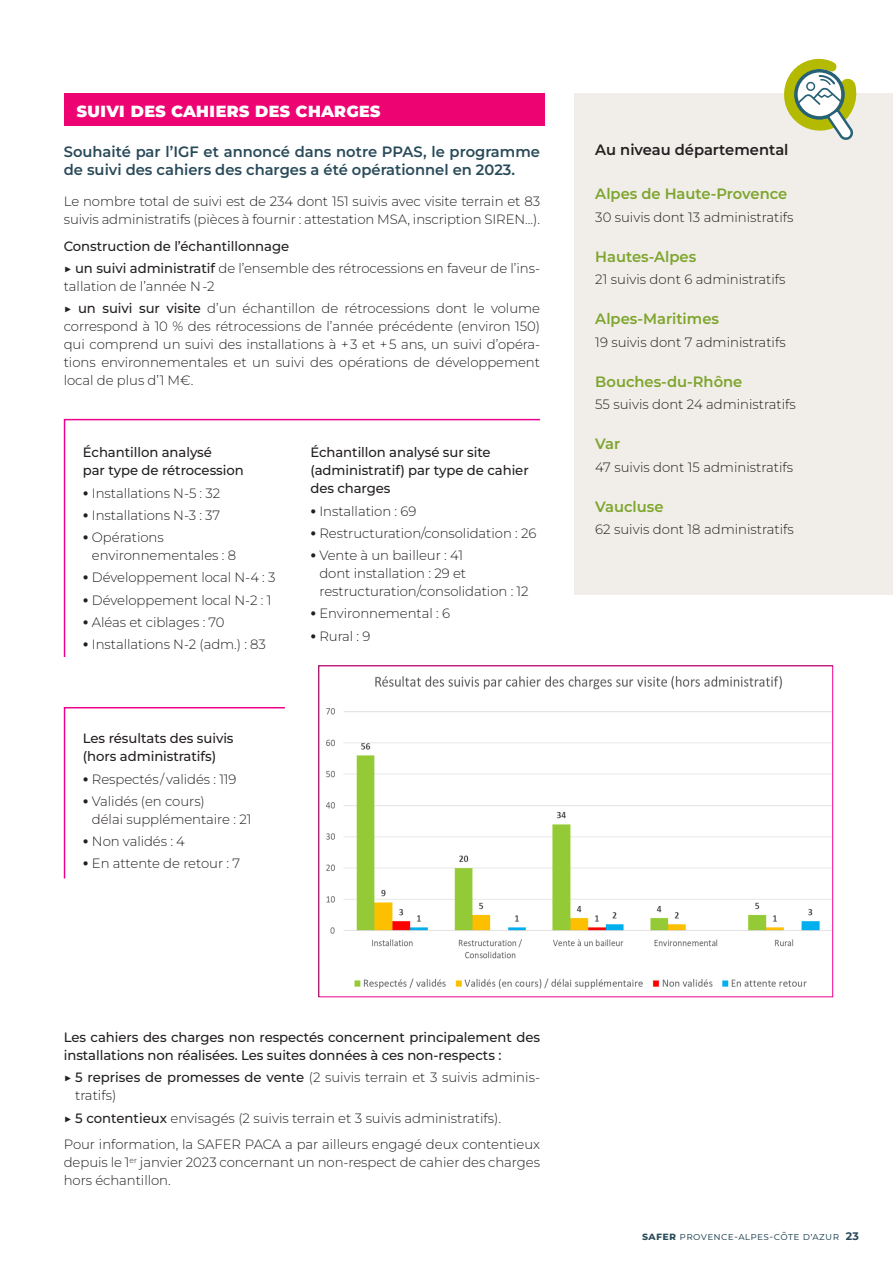
<style>
.page{position:relative;width:893px;height:1263px;background:#fff}
.page>*{position:absolute;margin:0;border:0;box-sizing:border-box;transform-origin:0 0}
.INTER_ROSE{font:800 19.5px "Montserrat";letter-spacing:-.005em;color:#fff}
.CHAPO_2{font:600 15px/18.8px "Montserrat";color:#294a59}
.TexteCOURANT{font:600 15px "Montserrat";color:#7da52d}
.TexteCOURANT-2{font:600 15px "Montserrat";color:#231f20}
.TexteCOURANT-3{font:300 13.5px/18px "Montserrat";letter-spacing:-.005em;color:#231f20}
.TexteCOURANT-4{font:500 13.5px/18px "Montserrat";letter-spacing:-.005em;color:#231f20}
.t1{font:10.5px "Montserrat";letter-spacing:.04em;color:#294a59}
.s1{font-weight:500}
.s2{font-weight:700;font-size:16.5px}
.s3{font-weight:700;font-size:10.95px}
</style>
<div class="page">
<div style="left:64px;top:94px;width:480px;height:32px;background:#ed0372"></div>
<div style="left:574px;top:94px;width:319px;height:501px;background:#f1ede8"></div>
<svg style="left:779px;top:59px;width:80px;height:81px"></svg>
<img style="left:326px;top:675px;width:505px;height:314px">
<svg style="left:63px;top:418px;width:478px;height:239px"></svg>
<svg style="left:63px;top:707px;width:222px;height:172px"></svg>
<p class="INTER_ROSE" style="left:77px;top:97px;width:306px">SUIVI DES CAHIERS DES CHARGES</p>
<p class="CHAPO_2" style="left:64px;top:142px;width:478px">Souhaité par l’IGF et annoncé dans notre PPAS, le programme de suivi des cahiers des charges a été opérationnel en 2023.</p>
<p class="TexteCOURANT-3" style="left:64px;top:192px;width:478px">Le nombre total de suivi est de 234 dont 151 suivis avec visite terrain et 83 suivis administratifs (pièces à fournir : attestation MSA, inscription SIREN…).</p>
<p class="TexteCOURANT-4" style="left:64px;top:237px;width:227px">Construction de l’échantillonnage</p>
<p class="TexteCOURANT-3" style="left:64px;top:259px;width:478px">▶ <span class="s1">un suivi administratif</span> de l’ensemble des rétrocessions en faveur de l’ins&shy;tallation de l’année N -2</p>
<p class="TexteCOURANT-3" style="left:64px;top:299px;width:478px;text-align:justify">▶ <span class="s1">un suivi sur visite</span> d’un échantillon de rétrocessions dont le volume correspond à 10 % des rétrocessions de l’année précédente (environ 150) qui comprend un suivi des installations à + 3 et + 5 ans, un suivi d’opéra&shy;tions environnementales et un suivi des opérations de développement local de plus d’1 M€.</p>
<p class="TexteCOURANT-4" style="left:83px;top:443px;width:162px">Échantillon analysé<br>par type de rétrocession</p>
<p class="TexteCOURANT-3" style="left:83px;top:484px;width:139px"><span class="s2">•</span> Installations N-5 : 32</p>
<p class="TexteCOURANT-3" style="left:83px;top:506px;width:139px"><span class="s2">•</span> Installations N-3 : 37</p>
<p class="TexteCOURANT-3" style="left:92px;top:528px;width:146px;text-indent:-9px"><span class="s2">•</span> Opérations environnementales : 8</p>
<p class="TexteCOURANT-3" style="left:83px;top:568px;width:194px"><span class="s2">•</span> Développement local N-4 : 3</p>
<p class="TexteCOURANT-3" style="left:83px;top:591px;width:190px"><span class="s2">•</span> Développement local N-2 : 1</p>
<p class="TexteCOURANT-3" style="left:83px;top:613px;width:143px"><span class="s2">•</span> Aléas et ciblages : 70</p>
<p class="TexteCOURANT-3" style="left:83px;top:635px;width:185px"><span class="s2">•</span> Installations N-2 (adm.) : 83</p>
<p class="TexteCOURANT-4" style="left:83px;top:729px;width:152px">Les résultats des suivis (hors administratifs)</p>
<p class="TexteCOURANT-3" style="left:83px;top:769px;width:155px"><span class="s2">•</span> Respectés / validés : 119</p>
<p class="TexteCOURANT-3" style="left:92px;top:792px;width:161px;text-indent:-9px"><span class="s2">•</span> Validés (en cours)<br>délai supplémentaire : 21</p>
<p class="TexteCOURANT-3" style="left:83px;top:832px;width:104px"><span class="s2">•</span> Non validés : 4</p>
<p class="TexteCOURANT-3" style="left:83px;top:854px;width:159px"><span class="s2">•</span> En attente de retour : 7</p>
<p class="TexteCOURANT-4" style="left:310px;top:443px;width:220px">Échantillon analysé sur site (administratif) par type de cahier des charges</p>
<p class="TexteCOURANT-3" style="left:310px;top:502px;width:107px"><span class="s2">•</span> Installation : 69</p>
<p class="TexteCOURANT-3" style="left:310px;top:524px;width:227px"><span class="s2">•</span> Restructuration/consolidation : 26</p>
<p class="TexteCOURANT-3" style="left:319px;top:546px;width:211px;text-indent:-9px"><span class="s2">•</span> Vente à un bailleur : 41<br>dont installation : 29 et restructuration/consolidation : 12</p>
<p class="TexteCOURANT-3" style="left:310px;top:604px;width:141px"><span class="s2">•</span> Environnemental : 6</p>
<p class="TexteCOURANT-3" style="left:310px;top:627px;width:62px"><span class="s2">•</span> Rural : 9</p>
<p class="TexteCOURANT-2" style="left:595px;top:140px;width:195px">Au niveau départemental</p>
<p class="TexteCOURANT" style="left:595px;top:184px;width:193px">Alpes de Haute-Provence</p>
<p class="TexteCOURANT-3" style="left:595px;top:207px;width:200px">30 suivis dont 13 administratifs</p>
<p class="TexteCOURANT" style="left:595px;top:247px;width:102px">Hautes-Alpes</p>
<p class="TexteCOURANT-3" style="left:595px;top:270px;width:192px">21 suivis dont 6 administratifs</p>
<p class="TexteCOURANT" style="left:595px;top:309px;width:125px">Alpes-Maritimes</p>
<p class="TexteCOURANT-3" style="left:595px;top:332px;width:192px">19 suivis dont 7 administratifs</p>
<p class="TexteCOURANT" style="left:595px;top:372px;width:149px">Bouches-du-Rhône</p>
<p class="TexteCOURANT-3" style="left:595px;top:395px;width:202px">55 suivis dont 24 administratifs</p>
<p class="TexteCOURANT" style="left:595px;top:434px;width:27px">Var</p>
<p class="TexteCOURANT-3" style="left:595px;top:457px;width:199px">47 suivis dont 15 administratifs</p>
<p class="TexteCOURANT" style="left:595px;top:497px;width:70px">Vaucluse</p>
<p class="TexteCOURANT-3" style="left:595px;top:520px;width:200px">62 suivis dont 18 administratifs</p>
<p class="TexteCOURANT-4" style="left:64px;top:1028px;width:478px">Les cahiers des charges non respectés concernent principalement des installations non réalisées. Les suites données à ces non-respects :</p>
<p class="TexteCOURANT-3" style="left:75px;top:1068px;width:466px;text-indent:-11px">▶ <span class="s1">5 reprises de promesses de vente</span> (2 suivis terrain et 3 suivis adminis&shy;tratifs)</p>
<p class="TexteCOURANT-3" style="left:64px;top:1108px;width:439px">▶ <span class="s1">5 contentieux</span> envisagés (2 suivis terrain et 3 suivis administratifs).</p>
<p class="TexteCOURANT-3" style="left:64px;top:1135px;width:478px;text-align:justify">Pour information, la SAFER PACA a par ailleurs engagé deux contentieux depuis le 1<sup>er</sup> janvier 2023 concernant un non-respect de cahier des charges hors échantillon.</p>
<p class="t1" style="left:642px;top:1229px;width:218px"><span class="s3">safer</span> provence-alpes-côte d’azur <span class="s3">23</span></p>
</div>
